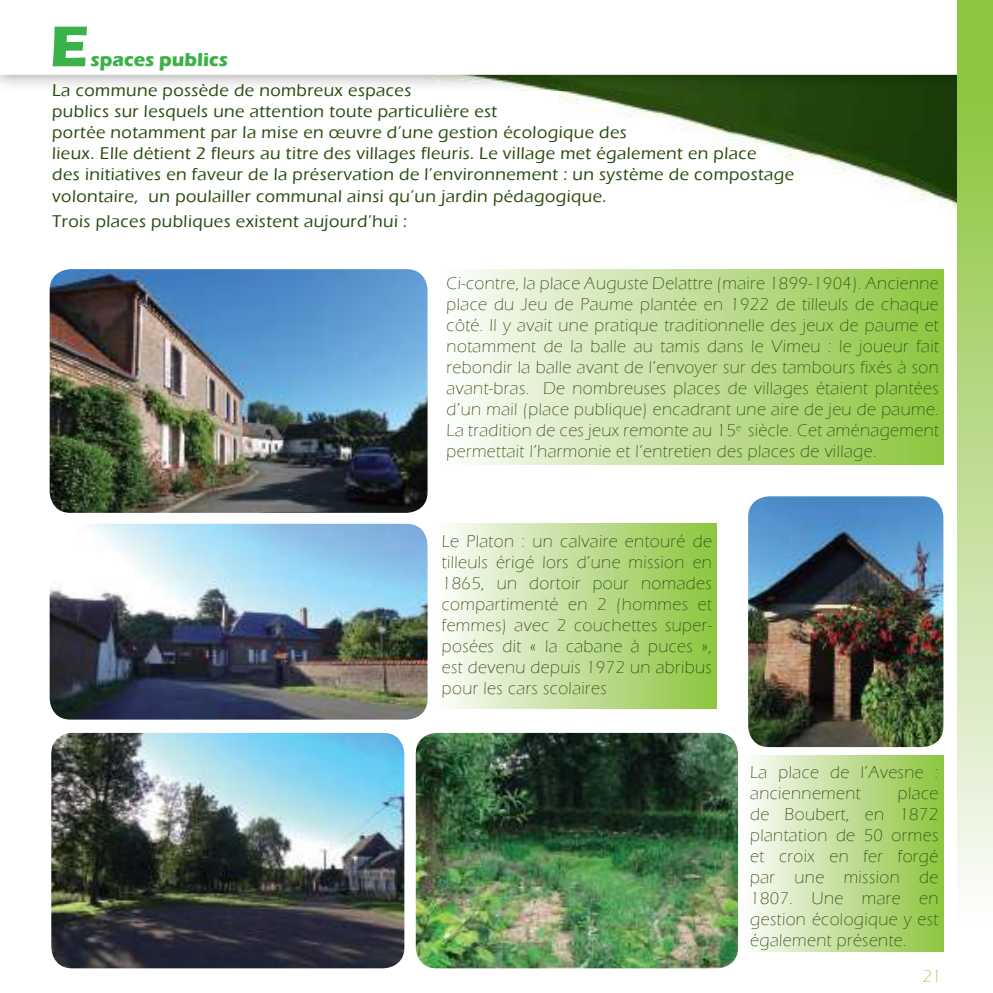
<style>
.page{position:relative;width:993px;height:993px;background:#fff}
.page>*{position:absolute;margin:0;border:0;box-sizing:border-box;transform-origin:0 0}
.t1{font:700 59.5px "Eras ITC";color:#3ab247}
.t2{font:700 19.25px "Eras ITC";color:#3ab247}
.t3{font:300 17.5px/21px "Eras ITC";letter-spacing:.025em;color:#294c0f;text-align:justify}
.t4{font:500 17.5px/21px "Eras ITC";letter-spacing:.025em;color:#294c0f}
.t5{font:300 17.5px "Eras ITC";color:#90c73d}
</style>
<div class="page">
<img style="left:1px;top:75px;width:955px;height:894px">
<svg style="left:349px;top:74px;width:607px;height:1px"></svg>
<div style="left:956px;top:0;width:36px;height:992px;background:linear-gradient(to bottom,#82bf2c,#fff)"></div>
<img style="left:50px;top:269px;width:377px;height:243px">
<img style="left:747px;top:496px;width:196px;height:250px">
<img style="left:50px;top:523px;width:377px;height:196px">
<img style="left:51px;top:732px;width:353px;height:236px">
<img style="left:415px;top:732px;width:322px;height:236px">
<div style="left:441px;top:269px;width:502px;height:196px;background:linear-gradient(to right,#fdfcfc,#8dc43e)"></div>
<div style="left:435px;top:523px;width:281px;height:185px;background:linear-gradient(to right,#fdfcfc,#8dc43e)"></div>
<div style="left:742px;top:755px;width:201px;height:195px;background:linear-gradient(to right,#fdfcfc,#8dc43e)"></div>
<h1 class="t1" style="left:50px;top:12px;width:41px">E</h1>
<p class="t2" style="left:90px;top:49px;width:139px">spaces publics</p>
<p class="t4" style="left:52px;top:80px;width:743px">La commune possède de nombreux espaces<br>publics sur lesquels une attention toute particulière est<br>portée notamment par la mise en œuvre d’une gestion écologique des<br>lieux. Elle détient 2 fleurs au titre des villages fleuris. Le village met également en place<br>des initiatives en faveur de la préservation de l’environnement : un système de compostage volontaire, un poulailler communal ainsi qu’un jardin pédagogique.</p>
<p class="t4" style="left:52px;top:211px;width:356px">Trois places publiques existent aujourd’hui :</p>
<p class="t3" style="left:446px;top:273px;width:493px">Ci-contre, la place Auguste Delattre (maire 1899-1904). Ancienne place du Jeu de Paume plantée en 1922 de tilleuls de chaque côté. Il y avait une pratique traditionnelle des jeux de paume et notamment de la balle au tamis dans le Vimeu : le joueur fait rebondir la balle avant de l’envoyer sur des tambours fixés à son avant-bras. De nombreuses places de villages étaient plantées d’un mail (place publique) encadrant une aire de jeu de paume.<br>La tradition de ces jeux remonte au 15<sup>e</sup> siècle. Cet aménagement permettait l’harmonie et l’entretien des places de village.</p>
<p class="t3" style="left:441px;top:530px;width:271px">Le Platon : un calvaire entouré de tilleuls érigé lors d’une mission en 1865, un dortoir pour nomades compartimenté en 2 (hommes et femmes) avec 2 couchettes super&shy;posées dit « la cabane à puces », est devenu depuis 1972 un abribus pour les cars scolaires</p>
<p class="t3" style="left:750px;top:761px;width:190px">La place de l’Avesne : anciennement</p>
<p class="t3" style="left:750px;top:782px;width:190px;text-indent:148px">place de Boubert, en 1872 plantation de 50 ormes et croix en fer forgé par une mission de 1807. Une mare en gestion écologique y est également présente.</p>
<p class="t5" style="left:922px;top:966px;width:20px">21</p>
</div>
